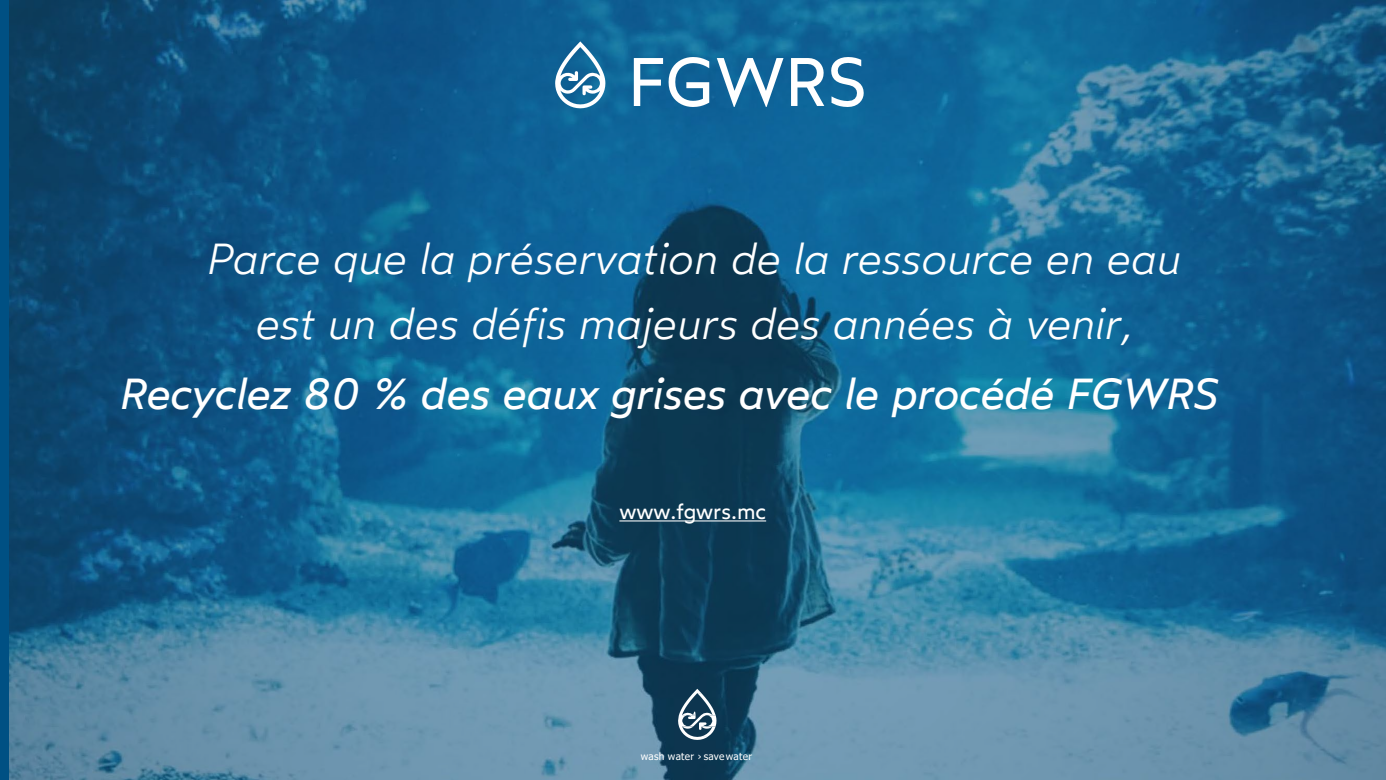
<style>
.page{position:relative;width:1386px;height:780px;background:#fff}
.page>*{position:absolute;margin:0;border:0;box-sizing:border-box;transform-origin:0 0}
.t1{font:italic 300 43.4px/65px "Wotfard";color:#fff;text-align:center}
.t2{font:italic 43.4px "Wotfard";color:#fff}
.t3{font:21.44px "Wotfard";color:#fff}
.t4{font:10.06px "Tahoma";letter-spacing:.025em;color:#fff}
</style>
<div class="page">
<img style="left:9px;top:0;width:1376px;height:779px">
<svg style="left:555px;top:41px;width:50px;height:67px"></svg>
<svg style="left:633px;top:57px;width:76px;height:50px"></svg>
<svg style="left:716px;top:58px;width:67px;height:49px"></svg>
<svg style="left:791px;top:58px;width:33px;height:48px"></svg>
<svg style="left:831px;top:57px;width:32px;height:50px"></svg>
<svg style="left:678px;top:688px;width:38px;height:51px"></svg>
<svg style="left:619px;top:520px;width:147px;height:1px"></svg>
<h2 class="t1" style="left:205px;top:225px;width:975px">Parce que la préservation de la ressource en eau est un des défis majeurs des années à venir,</h2>
<p class="t2" style="left:118px;top:366px;width:1100px">Recyclez 80 % des eaux grises avec le procédé FGWRS</p>
<p class="t3" style="left:619px;top:497px;width:148px">www.fgwrs.mc</p>
<p class="t4" style="left:641px;top:749px;width:113px">wash water › save water</p>
</div>
